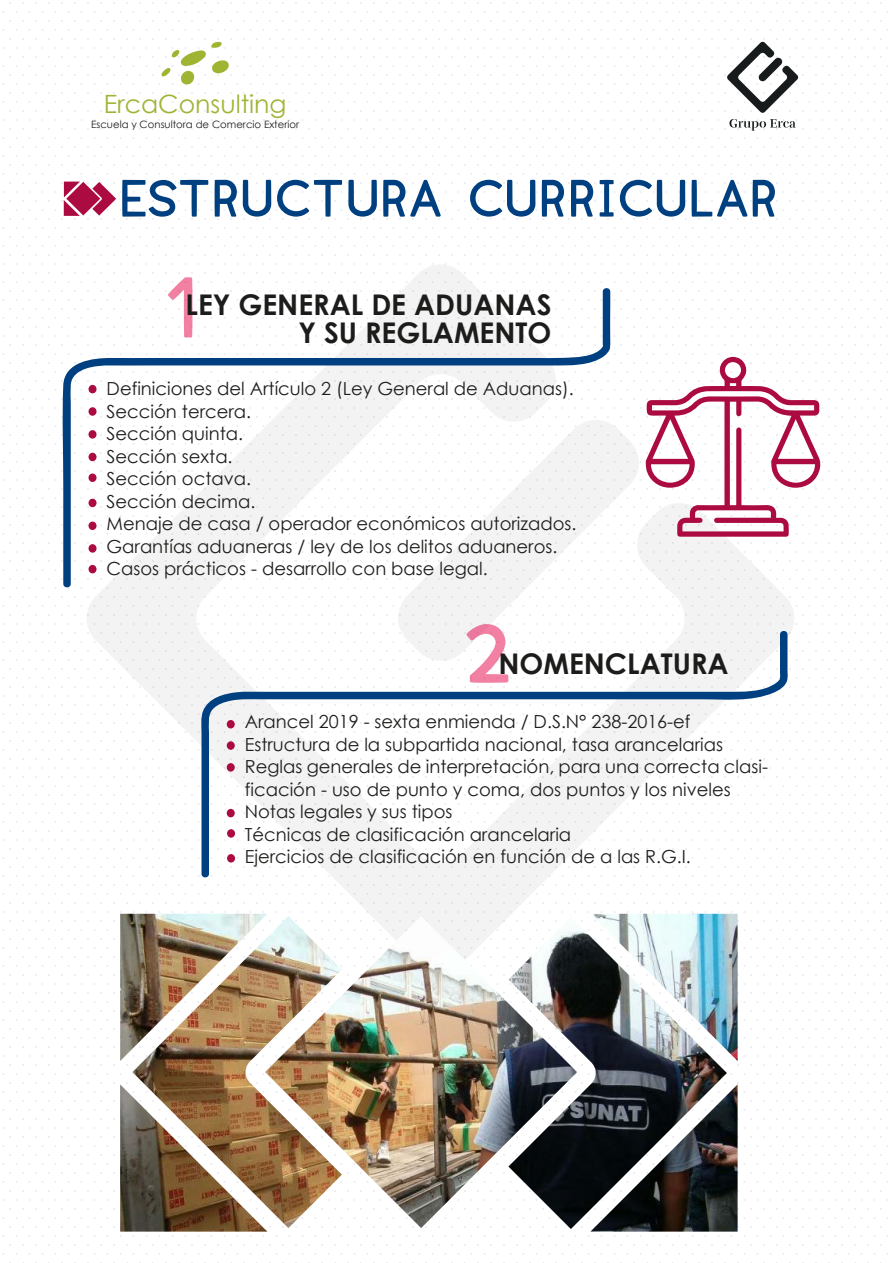
<style>
.page{position:relative;width:893px;height:1263px;background:#fff}
.page>*{position:absolute;margin:0;border:0;box-sizing:border-box;transform-origin:0 0}
.t1{font:52.5px "cream DEMO";color:#004080}
.t2{font:700 28.5px/28.5px "Century Gothic";color:#1c1c1b;text-align:right}
.t3{font:25.2px "Century Gothic";color:#a0b434}
.t4{font:18px/22.5px "Century Gothic";color:#1d1d1b}
.t5{font:10.2px "Century Gothic";color:#1d1d1b}
</style>
<div class="page">
<svg style="left:161px;top:41px;width:68px;height:44px"></svg>
<svg style="left:727px;top:42px;width:71px;height:71px"></svg>
<svg style="left:729px;top:119px;width:67px;height:12px"></svg>
<svg style="left:64px;top:182px;width:52px;height:34px"></svg>
<svg style="left:172px;top:277px;width:20px;height:10px"></svg>
<svg style="left:62px;top:287px;width:548px;height:301px"></svg>
<div style="left:89px;top:385px;width:8px;height:8px;background:#ac0b41;border-radius:50%"></div>
<div style="left:89px;top:407px;width:8px;height:9px;background:#ac0b41;border-radius:50%"></div>
<div style="left:89px;top:430px;width:8px;height:9px;background:#ac0b41;border-radius:50%"></div>
<div style="left:89px;top:453px;width:8px;height:8px;background:#ac0b41;border-radius:50%"></div>
<div style="left:89px;top:473px;width:8px;height:9px;background:#ac0b41;border-radius:50%"></div>
<div style="left:89px;top:499px;width:8px;height:8px;background:#ac0b41;border-radius:50%"></div>
<div style="left:89px;top:521px;width:8px;height:9px;background:#ac0b41;border-radius:50%"></div>
<div style="left:89px;top:544px;width:8px;height:9px;background:#ac0b41;border-radius:50%"></div>
<div style="left:89px;top:565px;width:8px;height:8px;background:#ac0b41;border-radius:50%"></div>
<svg style="left:200px;top:630px;width:588px;height:249px"></svg>
<div style="left:227px;top:720px;width:8px;height:8px;background:#ac0b41;border-radius:50%"></div>
<div style="left:227px;top:763px;width:8px;height:9px;background:#ac0b41;border-radius:50%"></div>
<div style="left:227px;top:741px;width:8px;height:9px;background:#ac0b41;border-radius:50%"></div>
<div style="left:227px;top:829px;width:8px;height:9px;background:#ac0b41;border-radius:50%"></div>
<div style="left:227px;top:854px;width:8px;height:8px;background:#ac0b41;border-radius:50%"></div>
<div style="left:227px;top:809px;width:8px;height:8px;background:#ac0b41;border-radius:50%"></div>
<svg style="left:467px;top:624px;width:41px;height:59px"></svg>
<img style="left:570px;top:920px;width:157px;height:309px">
<img style="left:132px;top:1061px;width:132px;height:23px">
<img style="left:265px;top:916px;width:312px;height:312px">
<img style="left:120px;top:914px;width:147px;height:147px">
<img style="left:120px;top:1084px;width:147px;height:147px">
<img style="left:590px;top:1084px;width:148px;height:147px">
<img style="left:590px;top:914px;width:148px;height:147px">
<svg style="left:646px;top:357px;width:174px;height:180px"></svg>
<h3 class="t3" style="left:104px;top:87px;width:184px">ErcaConsulting</h3>
<p class="t5" style="left:91px;top:117px;width:210px">Escuela y Consultora de Comercio Exterior</p>
<h1 class="t1" style="left:119px;top:164px;width:661px">ESTRUCTURA CURRICULAR</h1>
<h2 class="t2" style="left:186px;top:289px;width:367px">LEY GENERAL DE ADUANAS<br>Y SU REGLAMENTO</h2>
<p class="t4" style="left:107px;top:377px;width:471px">Definiciones del Artículo 2 (Ley General de Aduanas).<br>Sección tercera.<br>Sección quinta.<br>Sección sexta.<br>Sección octava.<br>Sección decima.<br>Menaje de casa / operador económicos autorizados.<br>Garantías aduaneras / ley de los delitos aduaneros.<br>Casos prácticos - desarrollo con base legal.</p>
<h2 class="t2" style="left:498px;top:648px;width:232px">NOMENCLATURA</h2>
<p class="t4" style="left:245px;top:710px;width:525px">Arancel 2019 - sexta enmienda / D.S.N° 238-2016-ef Estructura de la subpartida nacional, tasa arancelarias Reglas generales de interpretación, para una correcta clasi&shy;ficación - uso de punto y coma, dos puntos y los niveles Notas legales y sus tipos<br>Técnicas de clasificación arancelaria<br>Ejercicios de clasificación en función de a las R.G.I.</p>
</div>
